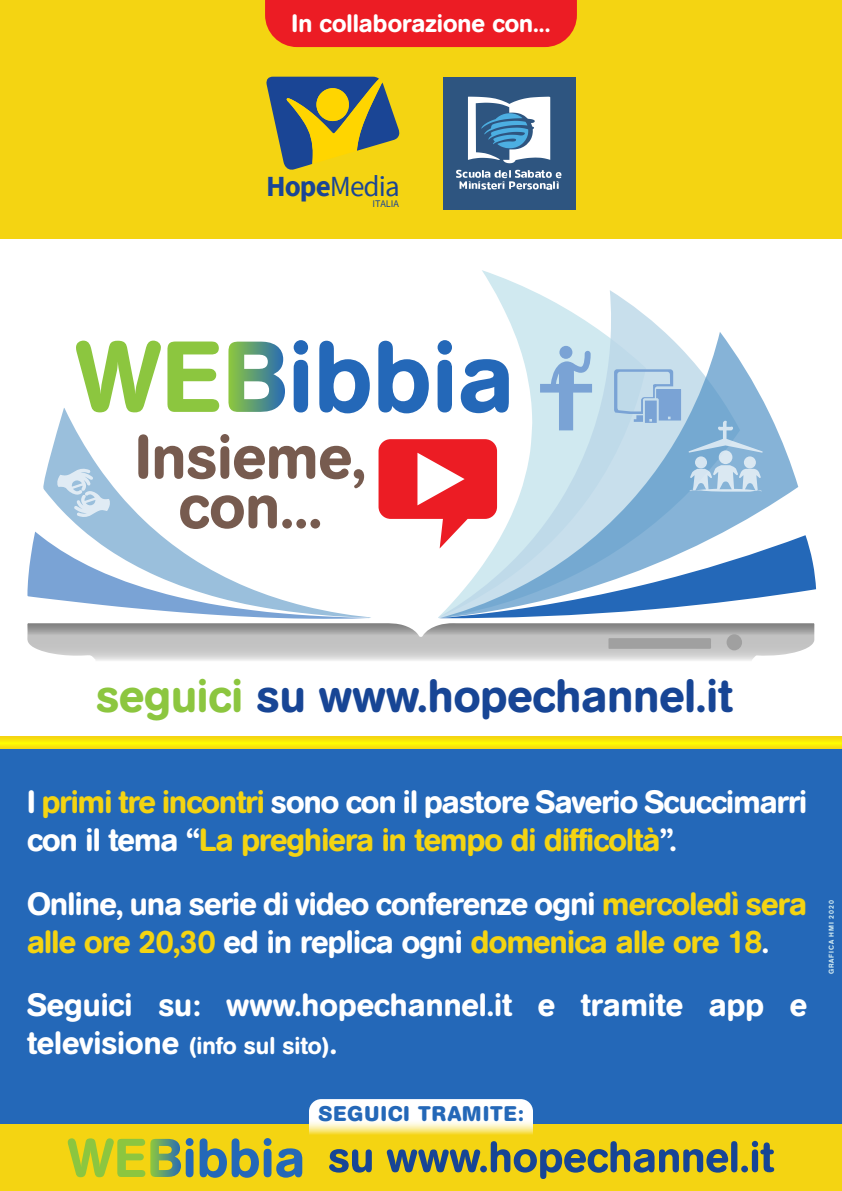
<style>
.page{position:relative;width:842px;height:1191px;background:#fff}
.page>*{position:absolute;margin:0;border:0;box-sizing:border-box;transform-origin:0 0}
.t1{font:500 61.6px/49.5px "AG Book Rounded";color:#775b4f;text-align:center}
.t2{font:500 46.1px "AG Book Rounded";color:#174595}
.t3{font:500 31.9px/38.2px "AG Book Rounded";letter-spacing:-.02em;color:#fff}
.t4{font:500 31.9px "AG Book Rounded";color:#fff}
.t5{font:29.2px "Source Sans Pro";letter-spacing:-.03em;color:#1a4595}
.t6{font:500 24.9px "AG Book Rounded";color:#fff}
.t7{font:500 24px "AG Book Rounded";color:#fff}
.t8{font:700 21px "AG Book Rounded";letter-spacing:.05em;color:#2468b8}
.t9{font:10.2px "Source Sans Pro";letter-spacing:-.01em;color:#1a4595}
.t10{font:500 7px "AG Book Rounded";letter-spacing:.12em;color:#d0e9f0}
.s1{font-weight:700}
.s2{color:#8cc63f}
.s3{color:#f4d412}
.s4{font-size:31.9px}
</style>
<div class="page">
<div style="left:0;top:0;width:842px;height:239px;background:#f4d412"></div>
<div style="left:265px;top:0;width:312px;height:47px;background:#ec1c24"></div>
<svg style="left:266px;top:77px;width:133px;height:93px"></svg>
<div style="left:443px;top:77px;width:132px;height:132px;background:#2e5580"></div>
<svg style="left:468px;top:97px;width:82px;height:66px"></svg>
<svg style="left:456px;top:170px;width:105px;height:20px"></svg>
<svg style="left:0;top:736px;width:842px;height:13px;background:#f8e60a"></svg>
<div style="left:0;top:749px;width:842px;height:375px;background:#2468b8"></div>
<svg style="left:482px;top:270px;width:48px;height:20px"></svg>
<svg style="left:494px;top:290px;width:170px;height:42px"></svg>
<svg style="left:514px;top:332px;width:212px;height:8px"></svg>
<svg style="left:27px;top:340px;width:789px;height:321px"></svg>
<div style="left:0;top:1124px;width:842px;height:67px;background:#f4d412"></div>
<svg style="left:309px;top:1099px;width:428px;height:80px"></svg>
<div style="left:741px;top:1165px;width:7px;height:7px;background:#174595;border-radius:50%"></div>
<svg style="left:752px;top:1140px;width:22px;height:32px"></svg>
<svg style="left:68px;top:1138px;width:126px;height:39px"></svg>
<svg style="left:200px;top:1138px;width:102px;height:39px"></svg>
<p class="t6" style="left:292px;top:9px;width:260px">In collaborazione con...</p>
<p class="t5" style="left:266px;top:167px;width:135px"><span class="s1">Hope</span>Media</p>
<p class="t9" style="left:373px;top:197px;width:28px">ITALIA</p>
<h1 class="t1" style="left:135px;top:433px;width:233px">Insieme, con...</h1>
<h2 class="t2" style="left:96px;top:669px;width:638px"><span class="s2">seguici</span> su www.hopechannel.it</h2>
<p class="t3" style="left:27px;top:783px;width:782px">I <span class="s3">primi tre incontri</span> sono con il pastore Saverio Scuccimarri con il tema “<span class="s3">La preghiera in tempo di difficoltà</span>”.</p>
<p class="t3" style="left:27px;top:885px;width:782px">Online, una serie di video conferenze ogni <span class="s3">mercoledì sera alle ore 20,30</span> ed in replica ogni <span class="s3">domenica alle ore 18</span>.</p>
<p class="t4" style="left:27px;top:986px;width:782px">Seguici su: www.hopechannel.it e tramite app e</p>
<p class="t7" style="left:27px;top:1032px;width:312px"><span class="s4">televisione</span> (info sul sito)<span class="s4">.</span></p>
<p class="t8" style="left:319px;top:1101px;width:206px">SEGUICI TRAMITE:</p>
<p class="t10" style="left:827px;top:974px;width:75px;rotate:-90deg">GRAFICA HMI 2020</p>
</div>
